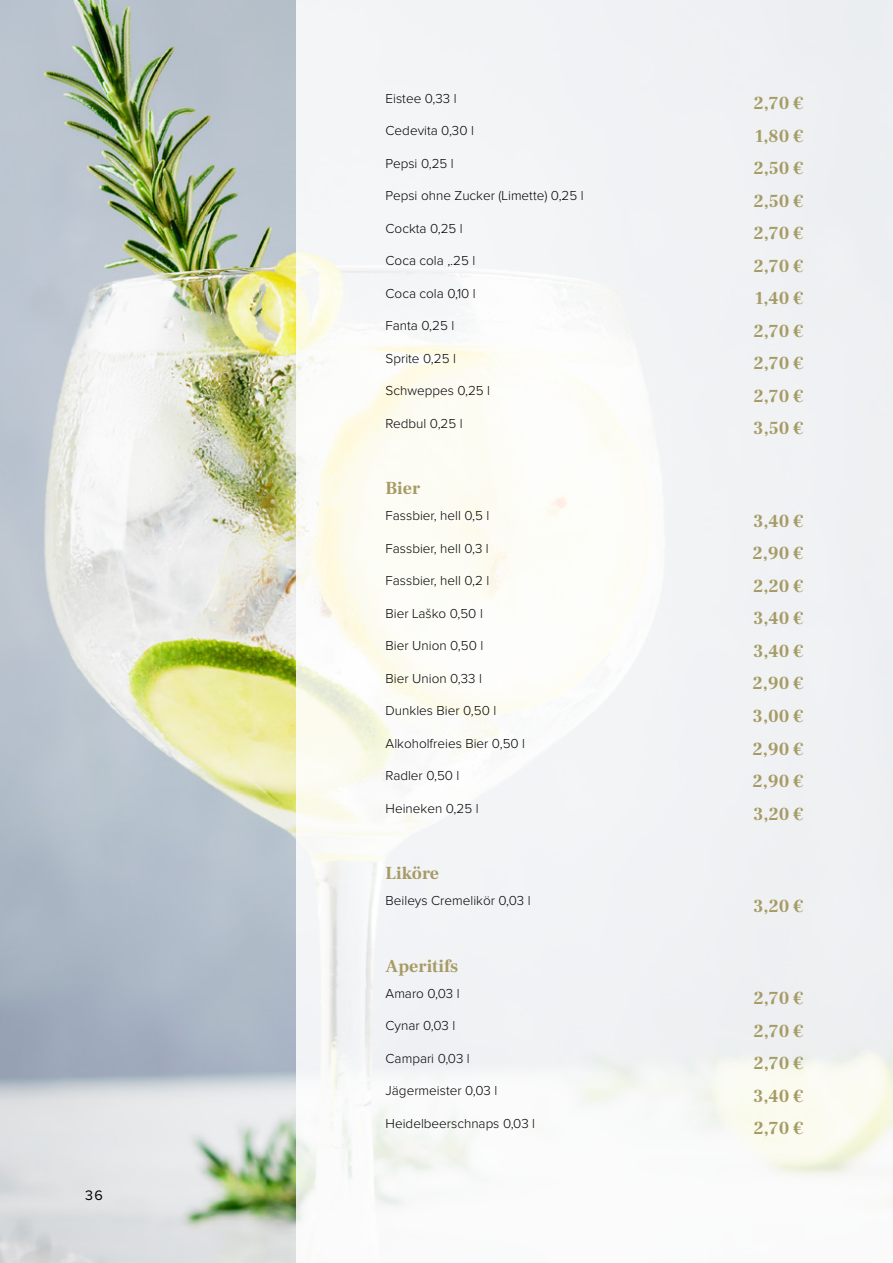
<style>
.page{position:relative;width:893px;height:1263px;background:#fff}
.page>*{position:absolute;margin:0;border:0;box-sizing:border-box;transform-origin:0 0}
.t1{font:700 18px "Frank Ruhl Libre";color:#a69b65}
.t2{font:14.25px "Proxima Nova";color:#000}
.t3{font:300 13.5px "Proxima Nova";color:#000}
</style>
<div class="page">
<img style="left:0;top:0;width:296px;height:1263px">
<div style="left:296px;top:0;width:597px;height:1263px;background:#f2f4f5"></div>
<p class="t2" style="left:85px;top:1188px;width:19px">36</p>
<p class="t3" style="left:386px;top:92px;width:72px">Eistee 0,33 l</p>
<h1 class="t1" style="left:754px;top:92px;width:51px">2,70 €</h1>
<p class="t3" style="left:386px;top:124px;width:90px">Cedevita 0,30 l</p>
<h1 class="t1" style="left:755px;top:125px;width:50px">1,80 €</h1>
<p class="t3" style="left:386px;top:157px;width:70px">Pepsi 0,25 l</p>
<h1 class="t1" style="left:753px;top:157px;width:52px">2,50 €</h1>
<p class="t3" style="left:386px;top:189px;width:200px">Pepsi ohne Zucker (Limette) 0,25 l</p>
<h1 class="t1" style="left:753px;top:190px;width:52px">2,50 €</h1>
<p class="t3" style="left:386px;top:222px;width:79px">Cockta 0,25 l</p>
<h1 class="t1" style="left:754px;top:222px;width:51px">2,70 €</h1>
<p class="t3" style="left:386px;top:255px;width:91px">Coca cola ,.25 l</p>
<h1 class="t1" style="left:754px;top:255px;width:51px">2,70 €</h1>
<p class="t3" style="left:386px;top:287px;width:92px">Coca cola 0,10 l</p>
<h1 class="t1" style="left:755px;top:287px;width:50px">1,40 €</h1>
<p class="t3" style="left:386px;top:320px;width:70px">Fanta 0,25 l</p>
<h1 class="t1" style="left:754px;top:320px;width:51px">2,70 €</h1>
<p class="t3" style="left:386px;top:352px;width:72px">Sprite 0,25 l</p>
<h1 class="t1" style="left:754px;top:352px;width:51px">2,70 €</h1>
<p class="t3" style="left:386px;top:385px;width:106px">Schweppes 0,25 l</p>
<h1 class="t1" style="left:754px;top:385px;width:51px">2,70 €</h1>
<p class="t3" style="left:386px;top:417px;width:79px">Redbul 0,25 l</p>
<h1 class="t1" style="left:754px;top:417px;width:51px">3,50 €</h1>
<h1 class="t1" style="left:386px;top:477px;width:36px">Bier</h1>
<p class="t3" style="left:386px;top:509px;width:105px">Fassbier, hell 0,5 l</p>
<h1 class="t1" style="left:753px;top:510px;width:52px">3,40 €</h1>
<p class="t3" style="left:386px;top:542px;width:105px">Fassbier, hell 0,3 l</p>
<h1 class="t1" style="left:753px;top:542px;width:52px">2,90 €</h1>
<p class="t3" style="left:386px;top:575px;width:105px">Fassbier, hell 0,2 l</p>
<h1 class="t1" style="left:753px;top:575px;width:52px">2,20 €</h1>
<p class="t3" style="left:386px;top:607px;width:99px">Bier Laško 0,50 l</p>
<h1 class="t1" style="left:753px;top:607px;width:52px">3,40 €</h1>
<p class="t3" style="left:386px;top:640px;width:99px">Bier Union 0,50 l</p>
<h1 class="t1" style="left:753px;top:640px;width:52px">3,40 €</h1>
<p class="t3" style="left:386px;top:672px;width:98px">Bier Union 0,33 l</p>
<h1 class="t1" style="left:753px;top:672px;width:52px">2,90 €</h1>
<p class="t3" style="left:386px;top:705px;width:112px">Dunkles Bier 0,50 l</p>
<h1 class="t1" style="left:753px;top:705px;width:52px">3,00 €</h1>
<p class="t3" style="left:386px;top:737px;width:141px">Alkoholfreies Bier 0,50 l</p>
<h1 class="t1" style="left:753px;top:737px;width:52px">2,90 €</h1>
<p class="t3" style="left:386px;top:770px;width:75px">Radler 0,50 l</p>
<h1 class="t1" style="left:753px;top:770px;width:52px">2,90 €</h1>
<p class="t3" style="left:386px;top:802px;width:94px">Heineken 0,25 l</p>
<h1 class="t1" style="left:753px;top:803px;width:52px">3,20 €</h1>
<h1 class="t1" style="left:386px;top:862px;width:55px">Liköre</h1>
<p class="t3" style="left:386px;top:895px;width:147px">Beileys Cremelikör 0,03 l</p>
<h1 class="t1" style="left:753px;top:895px;width:52px">3,20 €</h1>
<h1 class="t1" style="left:386px;top:955px;width:74px">Aperitifs</h1>
<p class="t3" style="left:386px;top:987px;width:76px">Amaro 0,03 l</p>
<h1 class="t1" style="left:754px;top:987px;width:51px">2,70 €</h1>
<p class="t3" style="left:386px;top:1019px;width:71px">Cynar 0,03 l</p>
<h1 class="t1" style="left:754px;top:1020px;width:51px">2,70 €</h1>
<p class="t3" style="left:386px;top:1052px;width:86px">Campari 0,03 l</p>
<h1 class="t1" style="left:754px;top:1052px;width:51px">2,70 €</h1>
<p class="t3" style="left:386px;top:1084px;width:113px">Jägermeister 0,03 l</p>
<h1 class="t1" style="left:753px;top:1085px;width:52px">3,40 €</h1>
<p class="t3" style="left:386px;top:1117px;width:151px">Heidelbeerschnaps 0,03 l</p>
<h1 class="t1" style="left:754px;top:1117px;width:51px">2,70 €</h1>
</div>
